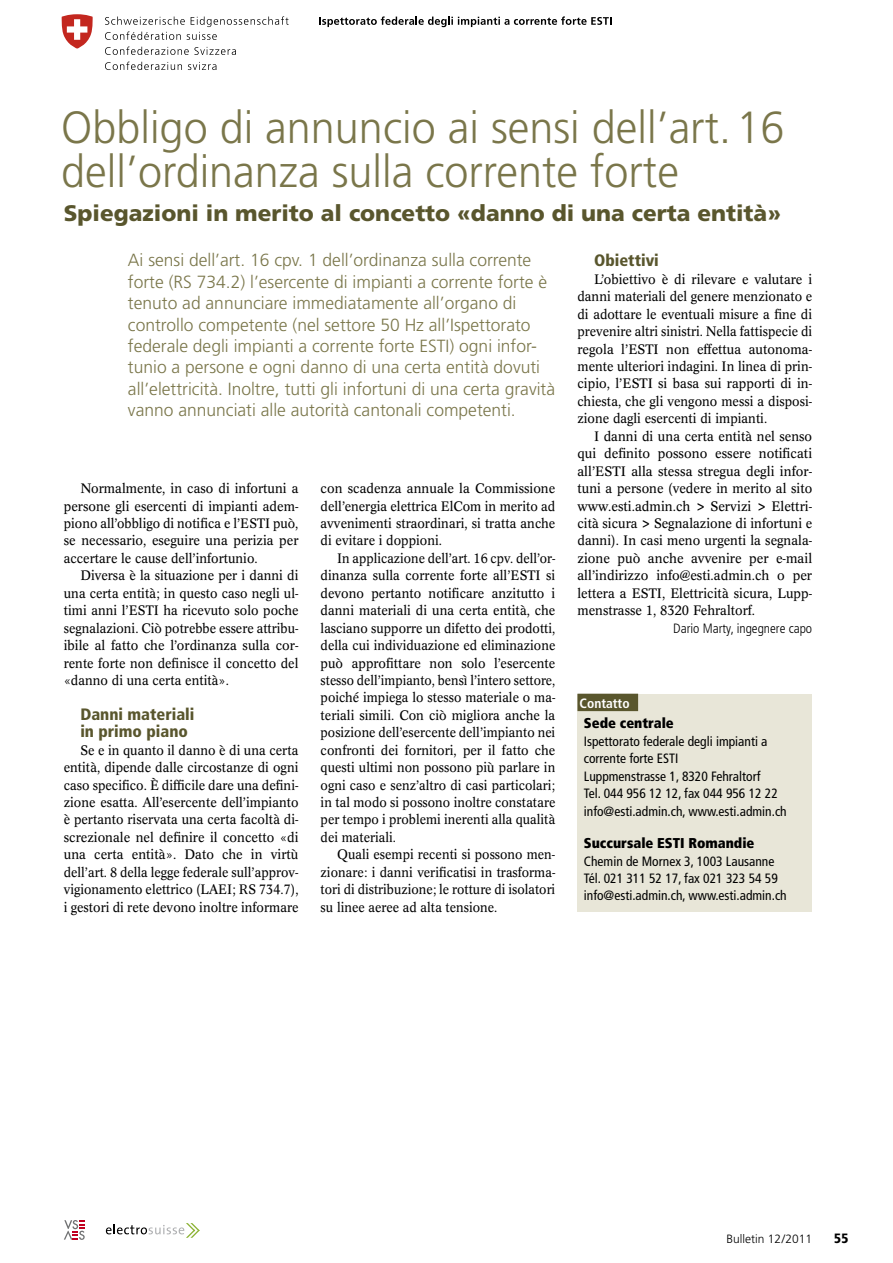
<style>
.page{position:relative;width:893px;height:1263px;background:#fff}
.page>*{position:absolute;margin:0;border:0;box-sizing:border-box;transform-origin:0 0}
.t1{font:300 45px/43.5px "Frutiger LT Std";color:#7a764a;scale:.96 1}
.t2{font:900 22.5px "Frutiger LT Std";color:#59562d}
.t3{font:300 17.7px/21.5px "Frutiger LT Std";color:#7a764a}
.t4{font:900 condensed 16.5px/17.4px "Frutiger LT Std";color:#59562d}
.t5{font:900 condensed 14.25px "Frutiger LT Std";color:#000}
.t6{font:13.5px/17.4px "Concorde BQ";color:#000;text-align:justify;scale:.96 1}
.t7{font:13.5px/17.4px "Concorde BQ";color:#000;text-align:justify;scale:.95 1}
.t8{font:13.5px/17.4px "Concorde BQ";color:#000;text-align:justify;scale:.93 1}
.t9{font:condensed 13.5px/17.4px "Frutiger LT Std";color:#000}
.t10{font:13.5px/17.4px "Concorde BQ";color:#000;text-align:justify;scale:.94 1}
.t11{font:300 condensed 13.5px "Frutiger LT Std";color:#000}
.t12{font:700 condensed 13.5px "Frutiger LT Std";color:#fff}
.t13{font:900 condensed 13.5px "Frutiger LT Std";color:#000}
.t14{font:300 12px "Frutiger LT Std";color:#000}
</style>
<div class="page">
<svg style="left:106px;top:1223px;width:94px;height:15px"></svg>
<svg style="left:64px;top:1220px;width:21px;height:20px"></svg>
<svg style="left:105px;top:16px;width:184px;height:24px"></svg>
<svg style="left:105px;top:47px;width:131px;height:8px"></svg>
<svg style="left:105px;top:62px;width:77px;height:8px"></svg>
<svg style="left:188px;top:62px;width:28px;height:8px"></svg>
<svg style="left:62px;top:14px;width:31px;height:35px"></svg>
<svg style="left:319px;top:16px;width:292px;height:11px"></svg>
<div style="left:577px;top:694px;width:235px;height:218px;background:#e8e6d8"></div>
<div style="left:577px;top:694px;width:61px;height:17px;background:#59562d"></div>
<h1 class="t1" style="left:61px;top:107px;width:755px">Obbligo di annuncio ai sensi dell’art.16 dell’ordinanza sulla corrente forte</h1>
<h2 class="t2" style="left:64px;top:200px;width:719px">Spiegazioni in merito al concetto «danno di una certa entità»</h2>
<p class="t3" style="left:128px;top:250px;width:429px">Ai sensi dell’art. 16 cpv. 1 dell’ordinanza sulla corrente forte (RS 734.2) l’esercente di impianti a corrente forte è tenuto ad annunciare immediatamente all’organo di controllo competente (nel settore 50 Hz all’Ispettorato federale degli impianti a corrente forte ESTI) ogni infor&shy;tunio a persone e ogni danno di una certa entità dovuti all’elettricità. Inoltre, tutti gli infortuni di una certa gravità vanno annunciati alle autorità cantonali competenti.</p>
<p class="t4" style="left:594px;top:252px;width:66px">Obiettivi</p>
<p class="t6" style="left:577px;top:271px;width:246px;text-indent:17px">L’obiettivo è di rilevare e valutare i danni materiali del genere menzionato e di adottare le eventuali misure a fine di prevenire altri sinistri. Nella fattispecie di regola l’ESTI non effettua autonoma&shy;mente ulteriori indagini. In linea di prin&shy;cipio, l’ESTI si basa sui rapporti di in&shy;chiesta, che gli vengono messi a disposi&shy;zione dagli esercenti di impianti.</p>
<p class="t6" style="left:577px;top:427px;width:246px;text-indent:17px">I danni di una certa entità nel senso qui definito possono essere notificati all’ESTI alla stessa stregua degli infor&shy;tuni a persone (vedere in merito al sito www.esti.admin.ch &gt; Servizi &gt; Elettri&shy;cità sicura &gt; Segnalazione di infortuni e danni). In casi meno urgenti la segnala&shy;zione può anche avvenire per e-mail all’indirizzo info@esti.admin.ch o per lettera a ESTI, Elettricità sicura, Lupp&shy;menstrasse 1, 8320 Fehraltorf.</p>
<p class="t11" style="left:673px;top:620px;width:140px">Dario Marty, ingegnere capo</p>
<p class="t6" style="left:64px;top:480px;width:246px;text-indent:17px">Normalmente, in caso di infortuni a persone gli esercenti di impianti adem&shy;piono all’obbligo di notifica e l’ESTI può, se necessario, eseguire una perizia per accertare le cause dell’infortunio.</p>
<p class="t7" style="left:64px;top:567px;width:249px;text-indent:17px">Diversa è la situazione per i danni di una certa entità; in questo caso negli ul&shy;timi anni l’ESTI ha ricevuto solo poche segnalazioni. Ciò potrebbe essere attribu&shy;ibile al fatto che l’ordinanza sulla cor&shy;rente forte non definisce il concetto del «danno di una certa entità».</p>
<p class="t4" style="left:80px;top:705px;width:116px">Danni materiali in primo piano</p>
<p class="t7" style="left:64px;top:741px;width:249px;text-indent:17px">Se e in quanto il danno è di una certa entità, dipende dalle circostanze di ogni caso specifico. È difficile dare una defini&shy;zione esatta. All’esercente dell’impianto è pertanto riservata una certa facoltà di&shy;screzionale nel definire il concetto «di una certa entità». Dato che in virtù dell’art. 8 della legge federale sull’approv&shy;vigionamento elettrico (LAEI; RS 734.7), i gestori di rete devono inoltre informare</p>
<p class="t6" style="left:321px;top:480px;width:246px">con scadenza annuale la Commissione dell’energia elettrica ElCom in merito ad avvenimenti straordinari, si tratta anche di evitare i doppioni.</p>
<p class="t8" style="left:321px;top:550px;width:254px;text-indent:17px">In applicazione dell’art. 16 cpv. dell’or&shy;dinanza sulla corrente forte all’ESTI si devono pertanto notificare anzitutto i danni materiali di una certa entità, che lasciano supporre un difetto dei prodotti, della cui individuazione ed eliminazione può approfittare non solo l’esercente stesso dell’impianto, bensì l’intero settore, poiché impiega lo stesso materiale o ma&shy;teriali simili. Con ciò migliora anche la posizione dell’esercente dell’impianto nei confronti dei fornitori, per il fatto che questi ultimi non possono più parlare in ogni caso e senz’altro di casi particolari; in tal modo si possono inoltre constatare per tempo i problemi inerenti alla qualità dei materiali.</p>
<p class="t10" style="left:321px;top:846px;width:251px;text-indent:17px">Quali esempi recenti si possono men&shy;zionare: i danni verificatisi in trasforma&shy;tori di distribuzione; le rotture di isolatori su linee aeree ad alta tensione.</p>
<p class="t12" style="left:580px;top:695px;width:52px">Contatto</p>
<p class="t5" style="left:584px;top:715px;width:92px">Sede centrale</p>
<p class="t9" style="left:584px;top:733px;width:204px">Ispettorato federale degli impianti a corrente forte ESTI<br>Luppmenstrasse 1, 8320 Fehraltorf<br>Tel. 044 956 12 12, fax 044 956 12 22 info@esti.admin.ch, www.esti.admin.ch</p>
<p class="t5" style="left:584px;top:834px;width:172px">Succursale ESTI Romandie</p>
<p class="t9" style="left:584px;top:852px;width:204px">Chemin de Mornex 3, 1003 Lausanne<br>Tél. 021 311 52 17, fax 021 323 54 59 info@esti.admin.ch, www.esti.admin.ch</p>
<p class="t14" style="left:726px;top:1232px;width:87px">Bulletin 12/2011</p>
<p class="t13" style="left:834px;top:1230px;width:16px">55</p>
</div>
